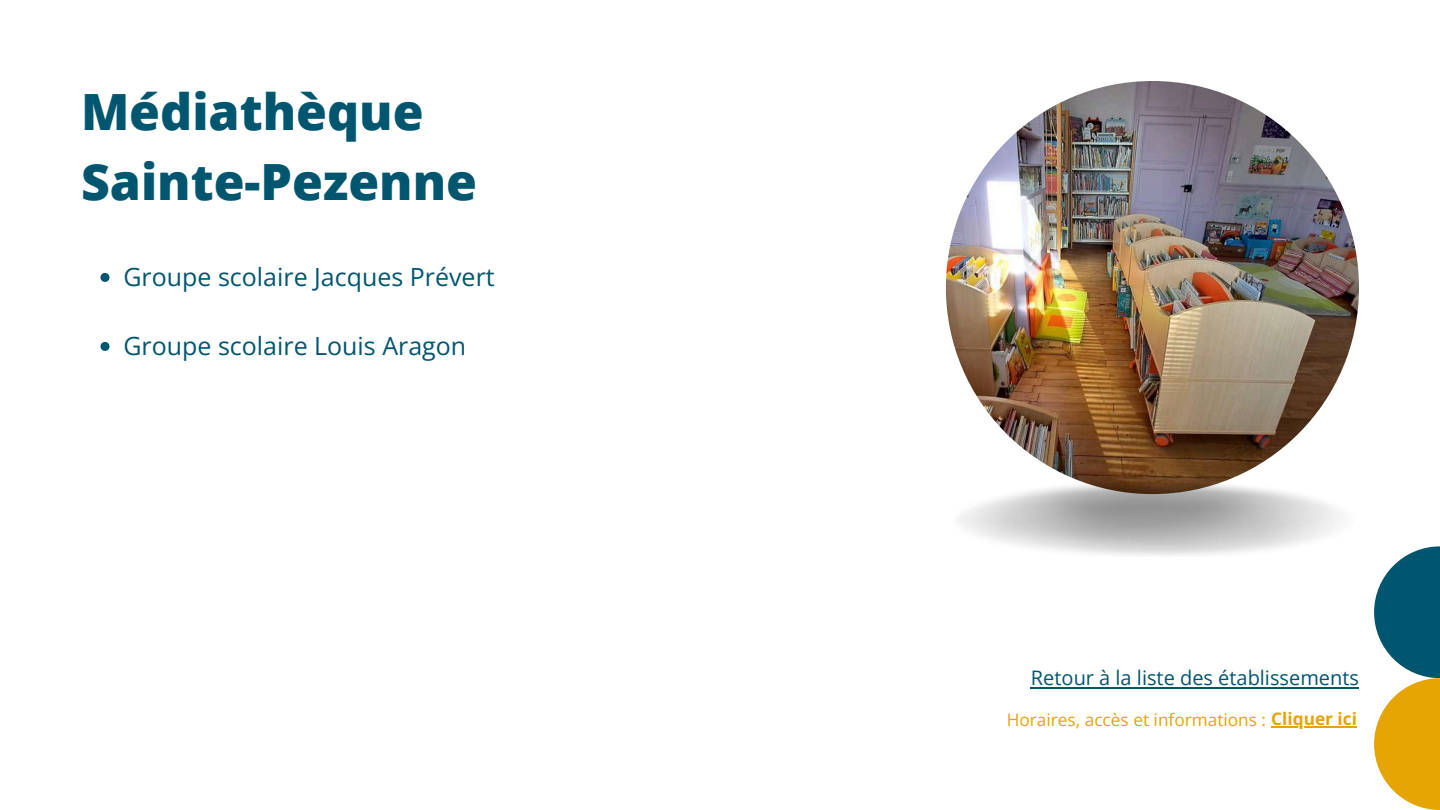
<style>
.page{position:relative;width:1440px;height:810px;background:#fff}
.page>*{position:absolute;margin:0;border:0;box-sizing:border-box;transform-origin:0 0}
.t1{font:800 50px/69.8px "Open Sans";color:#00566f}
.t2{font:25px "Open Sans";color:#00566f}
.t3{font:20px "Open Sans";color:#00566f}
.t4{font:17.3px "Open Sans";color:#e6a400}
.s1{font-weight:700}
</style>
<div class="page">
<svg style="left:1374px;top:546px;width:66px;height:132px;fill:#00566f"></svg>
<svg style="left:1374px;top:678px;width:66px;height:132px;fill:#e6a400"></svg>
<img style="left:946px;top:81px;width:413px;height:413px;border-radius:50%">
<img style="left:959px;top:483px;width:381px;height:73px">
<svg style="left:100px;top:273px;width:10px;height:9px"></svg>
<svg style="left:100px;top:342px;width:10px;height:9px"></svg>
<hr style="left:1271px;top:727px;width:86px;height:1px;background:#e6a400">
<hr style="left:1031px;top:687px;width:328px;height:1px;background:#00566f">
<h1 class="t1" style="left:81px;top:76px;width:398px">Médiathèque<br>Sainte-Pezenne</h1>
<p class="t2" style="left:123px;top:260px;width:373px">Groupe scolaire Jacques Prévert</p>
<p class="t2" style="left:123px;top:329px;width:344px">Groupe scolaire Louis Aragon</p>
<p class="t3" style="left:1031px;top:664px;width:330px">Retour à la liste des établissements</p>
<p class="t4" style="left:1007px;top:708px;width:352px">Horaires, accès et informations : <span class="s1">Cliquer ici</span></p>
</div>
